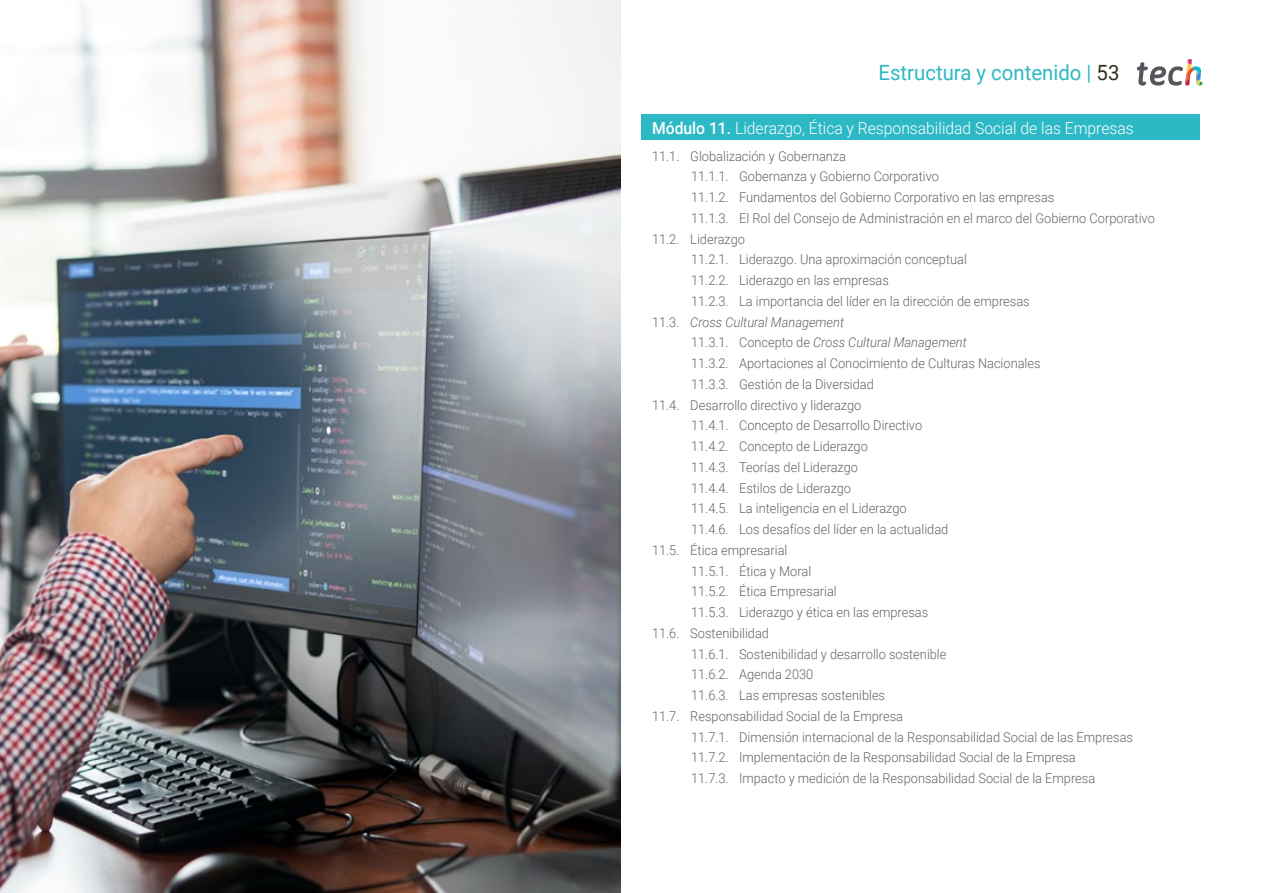
<style>
.page{position:relative;width:1263px;height:893px;background:#fff}
.page>*{position:absolute;margin:0;border:0;box-sizing:border-box;transform-origin:0 0}
.t1{font:21px "Roboto";color:#2db8c5}
.t2{font:300 16.5px "Roboto";color:#fff;scale:.95 1}
.t3{font:300 13.5px "Roboto";color:#61646a;scale:.95 1}
.t4{font:italic 300 13.5px "Roboto";color:#61646a;scale:.95 1}
.s1{color:#312e20}
.s2{font-weight:500}
.s3{font-style:normal}
</style>
<div class="page">
<img style="left:0;top:0;width:621px;height:893px">
<div style="left:641px;top:115px;width:558px;height:25px;background:#2db8c5"></div>
<svg style="left:1137px;top:59px;width:65px;height:27px"></svg>
<h1 class="t1" style="left:878px;top:57px;width:242px">Estructura y contenido | <span class="s1">53</span></h1>
<p class="t2" style="left:652px;top:116px;width:509px"><span class="s2">Módulo 11.</span> Liderazgo, Ética y Responsabilidad Social de las Empresas</p>
<p class="t3" style="left:652px;top:146px;width:206px">11.1. Globalización y Gobernanza</p>
<p class="t3" style="left:691px;top:167px;width:262px">11.1.1. Gobernanza y Gobierno Corporativo</p>
<p class="t3" style="left:691px;top:188px;width:384px">11.1.2. Fundamentos del Gobierno Corporativo en las empresas</p>
<p class="t3" style="left:691px;top:209px;width:490px">11.1.3. El Rol del Consejo de Administración en el marco del Gobierno Corporativo</p>
<p class="t3" style="left:652px;top:229px;width:99px">11.2. Liderazgo</p>
<p class="t3" style="left:691px;top:250px;width:292px">11.2.1. Liderazgo. Una aproximación conceptual</p>
<p class="t3" style="left:691px;top:271px;width:210px">11.2.2. Liderazgo en las empresas</p>
<p class="t3" style="left:691px;top:292px;width:358px">11.2.3. La importancia del líder en la dirección de empresas</p>
<p class="t4" style="left:652px;top:312px;width:204px"><span class="s3">11.3.</span> Cross Cultural Management</p>
<p class="t4" style="left:691px;top:333px;width:292px"><span class="s3">11.3.1. Concepto de</span> Cross Cultural Management</p>
<p class="t3" style="left:691px;top:354px;width:369px">11.3.2. Aportaciones al Conocimiento de Culturas Nacionales</p>
<p class="t3" style="left:691px;top:375px;width:194px">11.3.3. Gestión de la Diversidad</p>
<p class="t3" style="left:652px;top:395px;width:222px">11.4. Desarrollo directivo y liderazgo</p>
<p class="t3" style="left:691px;top:416px;width:245px">11.4.1. Concepto de Desarrollo Directivo</p>
<p class="t3" style="left:691px;top:437px;width:188px">11.4.2. Concepto de Liderazgo</p>
<p class="t3" style="left:691px;top:458px;width:177px">11.4.3. Teorías del Liderazgo</p>
<p class="t3" style="left:691px;top:478px;width:170px">11.4.4. Estilos de Liderazgo</p>
<p class="t3" style="left:691px;top:499px;width:228px">11.4.5. La inteligencia en el Liderazgo</p>
<p class="t3" style="left:691px;top:520px;width:272px">11.4.6. Los desafíos del líder en la actualidad</p>
<p class="t3" style="left:652px;top:541px;width:144px">11.5. Ética empresarial</p>
<p class="t3" style="left:691px;top:561px;width:128px">11.5.1. Ética y Moral</p>
<p class="t3" style="left:691px;top:582px;width:155px">11.5.2. Ética Empresarial</p>
<p class="t3" style="left:691px;top:603px;width:251px">11.5.3. Liderazgo y ética en las empresas</p>
<p class="t3" style="left:652px;top:624px;width:125px">11.6. Sostenibilidad</p>
<p class="t3" style="left:691px;top:644px;width:270px">11.6.1. Sostenibilidad y desarrollo sostenible</p>
<p class="t3" style="left:691px;top:665px;width:130px">11.6.2. Agenda 2030</p>
<p class="t3" style="left:691px;top:686px;width:206px">11.6.3. Las empresas sostenibles</p>
<p class="t3" style="left:652px;top:707px;width:266px">11.7. Responsabilidad Social de la Empresa</p>
<p class="t3" style="left:691px;top:727px;width:467px">11.7.1. Dimensión internacional de la Responsabilidad Social de las Empresas</p>
<p class="t3" style="left:691px;top:748px;width:406px">11.7.2. Implementación de la Responsabilidad Social de la Empresa</p>
<p class="t3" style="left:691px;top:769px;width:427px">11.7.3. Impacto y medición de la Responsabilidad Social de la Empresa</p>
</div>
